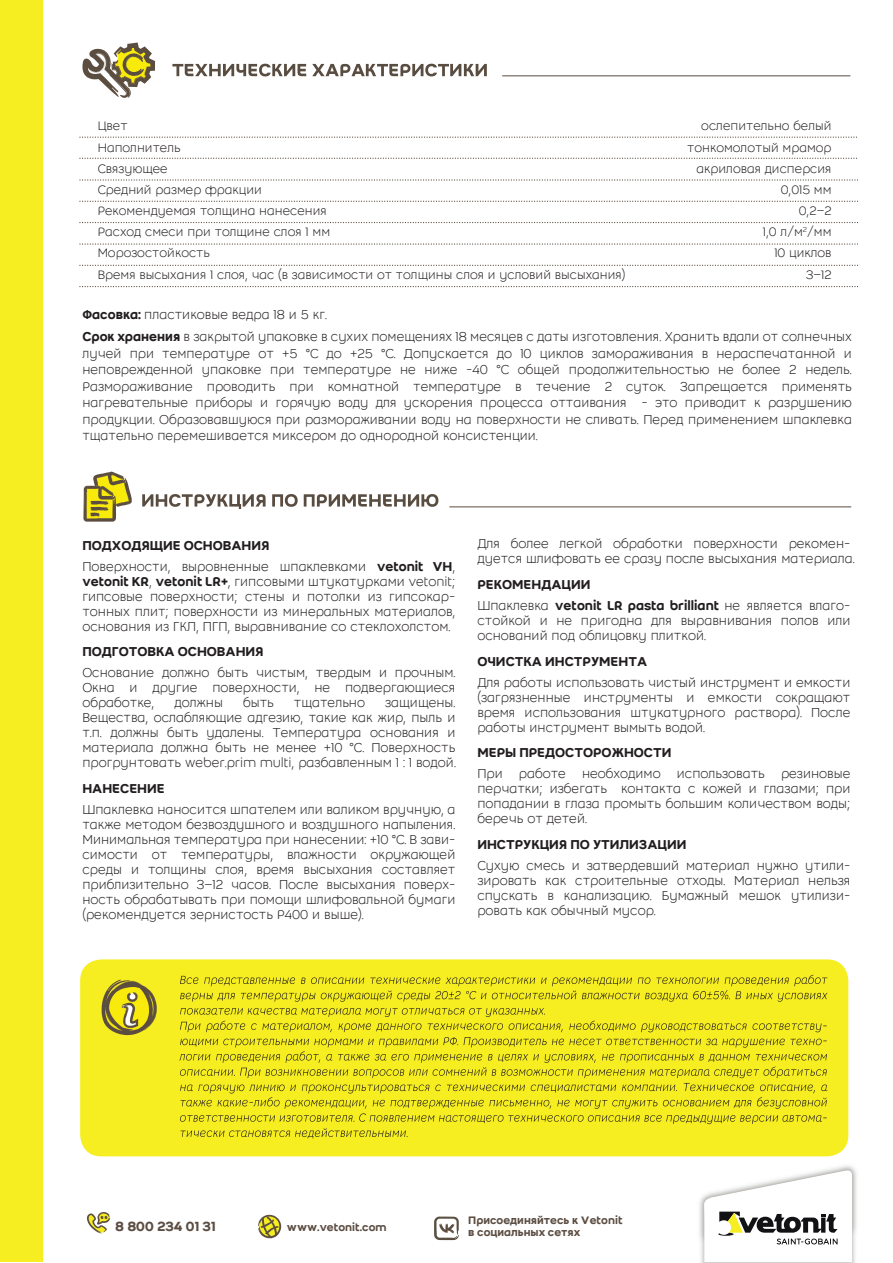
<style>
.page{position:relative;width:893px;height:1263px;background:#fff}
.page>*{position:absolute;margin:0;border:0;box-sizing:border-box;transform-origin:0 0}
.t1{font:500 14.7px "Weber";color:#5c4d42}
.t2{font:300 14.25px/15px "Weber";color:#211d1e;text-align:justify}
.t3{font:500 14.25px/21px "Weber";color:#211d1e}
.t4{font:300 13.5px "Weber";color:#211d1e}
.t5{font:italic 300 12.75px/15.3px "Weber";color:#211d1e}
.t6{font:500 12px/12px "Weber";color:#5c4d42}
.s1{font-weight:500}
.s2{font-weight:300}
</style>
<div class="page">
<svg style="left:172px;top:64px;width:315px;height:12px"></svg>
<svg style="left:82px;top:43px;width:73px;height:55px"></svg>
<hr style="left:502px;top:75px;width:348px;height:1px;background:#594c40">
<div style="left:80px;top:959px;width:768px;height:197px;background:#f7ee21;border-radius:21px"></div>
<svg style="left:180px;top:974px;width:648px;height:28px"></svg>
<svg style="left:179px;top:1008px;width:648px;height:130px"></svg>
<svg style="left:102px;top:979px;width:55px;height:56px"></svg>
<svg style="left:142px;top:494px;width:296px;height:15px"></svg>
<hr style="left:449px;top:506px;width:402px;height:1px;background:#594c40">
<svg style="left:83px;top:472px;width:49px;height:50px"></svg>
<svg style="left:80px;top:137px;width:777px;height:1px"></svg>
<svg style="left:80px;top:158px;width:777px;height:1px"></svg>
<svg style="left:80px;top:179px;width:778px;height:2px"></svg>
<svg style="left:80px;top:201px;width:778px;height:1px"></svg>
<svg style="left:80px;top:222px;width:778px;height:1px"></svg>
<svg style="left:80px;top:243px;width:778px;height:2px"></svg>
<svg style="left:80px;top:265px;width:778px;height:1px"></svg>
<svg style="left:80px;top:286px;width:778px;height:1px"></svg>
<div style="left:0;top:0;width:43px;height:1261px;background:#f7ee21"></div>
<img style="left:699px;top:1165px;width:158px;height:97px">
<svg style="left:704px;top:1169px;width:148px;height:93px"></svg>
<svg style="left:87px;top:1212px;width:23px;height:21px"></svg>
<svg style="left:258px;top:1215px;width:23px;height:23px"></svg>
<svg style="left:434px;top:1216px;width:25px;height:24px"></svg>
<p class="t4" style="left:98px;top:119px;width:31px">Цвет</p>
<p class="t4" style="left:701px;top:119px;width:132px">ослепительно белый</p>
<p class="t4" style="left:98px;top:140px;width:84px">Наполнитель</p>
<p class="t4" style="left:687px;top:140px;width:146px">тонкомолотый мрамор</p>
<p class="t4" style="left:98px;top:161px;width:71px">Связующее</p>
<p class="t4" style="left:697px;top:161px;width:136px">акриловая дисперсия</p>
<p class="t4" style="left:98px;top:182px;width:166px">Средний размер фракции</p>
<p class="t4" style="left:781px;top:182px;width:52px">0,015 мм</p>
<p class="t4" style="left:98px;top:203px;width:231px">Рекомендуемая толщина нанесения</p>
<p class="t4" style="left:799px;top:203px;width:34px">0,2–2</p>
<p class="t4" style="left:98px;top:224px;width:234px">Расход смеси при толщине слоя 1 мм</p>
<p class="t4" style="left:763px;top:224px;width:70px">1,0 л/м<sup>2</sup>/мм</p>
<p class="t4" style="left:98px;top:246px;width:114px">Морозостойкость</p>
<p class="t4" style="left:774px;top:246px;width:59px">10 циклов</p>
<p class="t4" style="left:98px;top:267px;width:529px">Время высыхания 1 слоя, час (в зависимости от толщины слоя и условий высыхания)</p>
<p class="t4" style="left:806px;top:267px;width:27px">3–12</p>
<p class="t2" style="left:82px;top:303px;width:771px;line-height:22.5px"><span class="s1">Фасовка:</span> пластиковые ведра 18 и 5 кг.<br><span class="s1">Срок хранения</span> в закрытой упаковке в сухих помещениях 18 месяцев с даты изготовления. Хранить вдали от солнечных</p>
<p class="t2" style="left:82px;top:345px;width:771px;line-height:16.5px">лучей при температуре от +5 °C до +25 °C. Допускается до 10 циклов замораживания в нераспечатанной и неповрежденной упаковке при температуре не ниже -40 °С общей продолжительностью не более 2 недель.<br>Размораживание проводить при комнатной температуре в течение 2 суток. Запрещается применять нагревательные приборы и горячую воду для ускорения процесса оттаивания - это приводит к разрушению продукции. Образовавшуюся при размораживании воду на поверхности не сливать. Перед применением шпаклевка тщательно перемешивается миксером до однородной консистенции.</p>
<p class="t2" style="left:82px;top:535px;width:375px;line-height:21px"><span class="s1">ПОДХОДЯЩИЕ ОСНОВАНИЯ<br></span>Поверхности, выровненные шпаклевками <span class="s1">vetonit VH</span>,</p>
<p class="t2" style="left:82px;top:574px;width:375px"><span class="s1">vetonit KR</span>, <span class="s1">vetonit LR+</span>, гипсовыми штукатурками vetonit; гипсовые поверхности; стены и потолки из гипсокар&shy;тонных плит; поверхности из минеральных материалов, основания из ГКЛ, ПГП, выравнивание со стеклохолстом.</p>
<p class="t3" style="left:82px;top:641px;width:183px">ПОДГОТОВКА ОСНОВАНИЯ</p>
<p class="t2" style="left:82px;top:665px;width:375px">Основание должно быть чистым, твердым и прочным.<br>Окна и другие поверхности, не подвергающиеся обработке,</p>
<p class="t2" style="left:175px;top:695px;width:50px">должны</p>
<p class="t2" style="left:243px;top:695px;width:32px">быть</p>
<p class="t2" style="left:294px;top:695px;width:73px">тщательно</p>
<p class="t2" style="left:82px;top:695px;width:375px;text-indent:303px">защищены.<br>Вещества, ослабляющие адгезию, такие как жир, пыль и т.п. должны быть удалены. Температура основания и материала должна быть не менее +10 °С. Поверхность прогрунтовать weber.prim multi, разбавленным 1 : 1 водой.</p>
<p class="t3" style="left:82px;top:778px;width:84px">НАНЕСЕНИЕ</p>
<p class="t2" style="left:82px;top:802px;width:375px">Шпаклевка наносится шпателем или валиком вручную, а также методом безвоздушного и воздушного напыления.<br>Минимальная температура при нанесении: +10 °С. В зави&shy;симости от температуры, влажности окружающей среды и толщины слоя, время высыхания составляет приблизительно 3–12 часов. После высыхания поверх&shy;ность обрабатывать при помощи шлифовальной бумаги (рекомендуется зернистость P400 и выше).</p>
<p class="t2" style="left:477px;top:536px;width:379px">Для более легкой обработки поверхности рекомен&shy;дуется шлифовать ее сразу после высыхания материала.</p>
<p class="t3" style="left:477px;top:574px;width:375px">РЕКОМЕНДАЦИИ<br><span class="s2">Шпаклевка</span> vetonit LR pasta brilliant <span class="s2">не является влаго-</span></p>
<p class="t2" style="left:477px;top:613px;width:375px">стойкой и не пригодна для выравнивания полов или оснований под облицовку плиткой.</p>
<p class="t3" style="left:477px;top:650px;width:171px">ОЧИСТКА ИНСТРУМЕНТА</p>
<p class="t2" style="left:477px;top:675px;width:375px">Для работы использовать чистый инструмент и емкости (загрязненные инструменты и емкости сокращают время использования штукатурного раствора). После работы инструмент вымыть водой.</p>
<p class="t3" style="left:477px;top:742px;width:196px">МЕРЫ ПРЕДОСТОРОЖНОСТИ</p>
<p class="t2" style="left:477px;top:766px;width:375px">При работе необходимо использовать резиновые перчатки; избегать контакта с кожей и глазами; при попадании в глаза промыть большим количеством воды; беречь от детей.</p>
<p class="t3" style="left:477px;top:833px;width:211px">ИНСТРУКЦИЯ ПО УТИЛИЗАЦИИ</p>
<p class="t2" style="left:477px;top:858px;width:375px">Сухую смесь и затвердевший материал нужно утили&shy;зировать как строительные отходы. Материал нельзя спускать в канализацию. Бумажный мешок утилизи&shy;ровать как обычный мусор.</p>
<p class="t5" style="left:822px;top:1018px;width:7px">- -</p>
<p class="t5" style="left:822px;top:1109px;width:7px">-</p>
<p class="t1" style="left:115px;top:1221px;width:102px">8 800 234 01 31</p>
<p class="t6" style="left:287px;top:1221px;width:101px">www.vetonit.com</p>
<p class="t6" style="left:468px;top:1214px;width:156px">Присоединяйтесь к Vetonit в социальных сетях</p>
</div>
